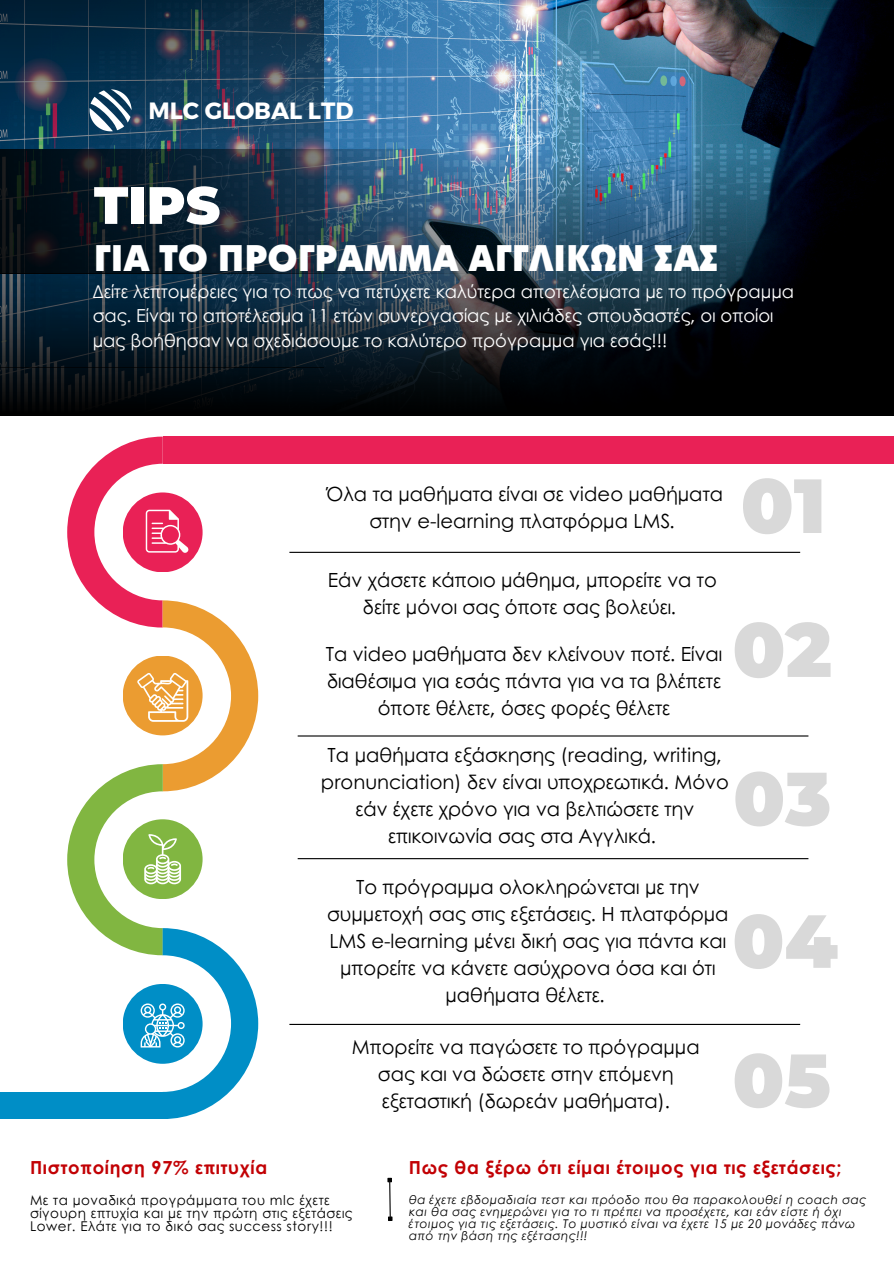
<style>
.page{position:relative;width:894px;height:1264px;background:#fff}
.page>*{position:absolute;margin:0;border:0;box-sizing:border-box;transform-origin:0 0}
.t1{font:900 76.5px "Montserrat";color:#d9d9d9}
.t2{font:900 75px "Montserrat";color:#d9d9d9}
.t3{font:900 52.5px "Montserrat";color:#fff}
.t4{font:900 36px "Century Gothic";color:#fff}
.t5{font:700 23.55px "Montserrat";color:#fff}
.t6{font:19.5px/27px "Century Gothic";color:#000;text-align:center}
.t7{font:18px/24.8px "Century Gothic";color:#fff}
.t8{font:700 18px "Century Gothic";letter-spacing:.04em;color:#c20004}
.t9{font:13.5px/13px "Century Gothic";letter-spacing:.04em;color:#000}
.t10{font:italic 12px/12px "Century Gothic";letter-spacing:.04em;color:#000}
</style>
<div class="page">
<div style="left:163px;top:436px;width:730px;height:28px;background:#e92156"></div>
<div style="left:0;top:1092px;width:165px;height:27px;background:#008ec6"></div>
<img style="left:323px;top:0;width:570px;height:118px">
<svg style="left:0;top:118px;width:893px;height:297px;background:#162936"></svg>
<svg style="left:0;top:0;width:323px;height:367px;background:#143248"></svg>
<img style="left:0;top:149px;width:557px;height:124px">
<svg style="left:67px;top:436px;width:191px;height:682px"></svg>
<svg style="left:90px;top:89px;width:41px;height:42px"></svg>
<hr style="left:297px;top:858px;width:511px;height:1px;background:#000">
<hr style="left:297px;top:735px;width:511px;height:1px;background:#000">
<hr style="left:289px;top:552px;width:511px;height:1px;background:#000">
<svg style="left:387px;top:1177px;width:5px;height:43px"></svg>
<hr style="left:289px;top:1023px;width:511px;height:1px;background:#000">
<h4 class="t5" style="left:148px;top:95px;width:206px">MLC GLOBAL LTD</h4>
<p class="t3" style="left:94px;top:173px;width:128px">TIPS</p>
<p class="t4" style="left:94px;top:231px;width:625px">ΓΙΑ ΤΟ ΠΡΟΓΡΑΜΜΑ ΑΓΓΛΙΚΩΝ ΣΑΣ</p>
<h1 class="t7" style="left:93px;top:278px;width:702px">Δείτε λεπτομέρειες για το πως να πετύχετε καλύτερα αποτελέσματα με το πρόγραμμα σας. Είναι το αποτέλεσμα 11 ετών συνεργασίας με χιλιάδες σπουδαστές, οι οποίοι μας βοήθησαν να σχεδιάσουμε το καλύτερο πρόγραμμα για εσάς!!!</h1>
<p class="t6" style="left:326px;top:479px;width:398px">Όλα τα μαθήματα είναι σε video μαθήματα στην e-learning πλατφόρμα LMS.</p>
<p class="t1" style="left:740px;top:459px;width:86px">01</p>
<p class="t6" style="left:327px;top:566px;width:390px">Εάν χάσετε κάποιο μάθημα, μπορείτε να το δείτε μόνοι σας όποτε σας βολεύει.</p>
<h4 class="t6" style="left:326px;top:639px;width:398px">Τα video μαθήματα δεν κλείνουν ποτέ. Είναι διαθέσιμα για εσάς πάντα για να τα βλέπετε όποτε θέλετε, όσες φορές θέλετε</h4>
<h4 class="t6" style="left:321px;top:740px;width:409px">Τα μαθήματα εξάσκησης (reading, writing, pronunciation) δεν είναι υποχρεωτικά. Μόνο εάν έχετε χρόνο για να βελτιώσετε την επικοινωνία σας στα Αγγλικά.</h4>
<p class="t6" style="left:327px;top:872px;width:403px">Το πρόγραμμα ολοκληρώνεται με την συμμετοχή σας στις εξετάσεις. Η πλατφόρμα LMS e-learning μένει δική σας για πάντα και μπορείτε να κάνετε ασύχρονα όσα και ότι μαθήματα θέλετε.</p>
<h4 class="t6" style="left:352px;top:1032px;width:349px">Μπορείτε να παγώσετε το πρόγραμμα σας και να δώσετε στην επόμενη εξεταστική (δωρεάν μαθήματα).</h4>
<p class="t1" style="left:732px;top:603px;width:101px">02</p>
<p class="t2" style="left:733px;top:752px;width:99px">03</p>
<h2 class="t2" style="left:732px;top:895px;width:107px">04</h2>
<h4 class="t2" style="left:732px;top:1034px;width:100px">05</h4>
<p class="t8" style="left:30px;top:1153px;width:238px">Πιστοποίηση 97% επιτυχία</p>
<p class="t9" style="left:30px;top:1192px;width:324px">Με τα μοναδικά προγράμματα του mlc έχετε σίγουρη επτυχία και με την πρώτη στις εξετάσεις<br>Lower. Ελάτε για το δικό σας success story!!!</p>
<p class="t8" style="left:409px;top:1153px;width:434px">Πως θα ξέρω ότι είμαι έτοιμος για τις εξετάσεις;</p>
<p class="t10" style="left:409px;top:1192px;width:458px">θα έχετε εβδομαδιαία τεστ και πρόοδο που θα παρακολουθεί η coach σας και θα σας ενημερώνει για το τι πρέπει να προσέχετε, και εάν είστε ή όχι έτοιμος για τις εξετάσεις. Το μυστικό είναι να έχετε 15 με 20 μονάδες πάνω από την βάση της εξέτασης!!!</p>
</div>
